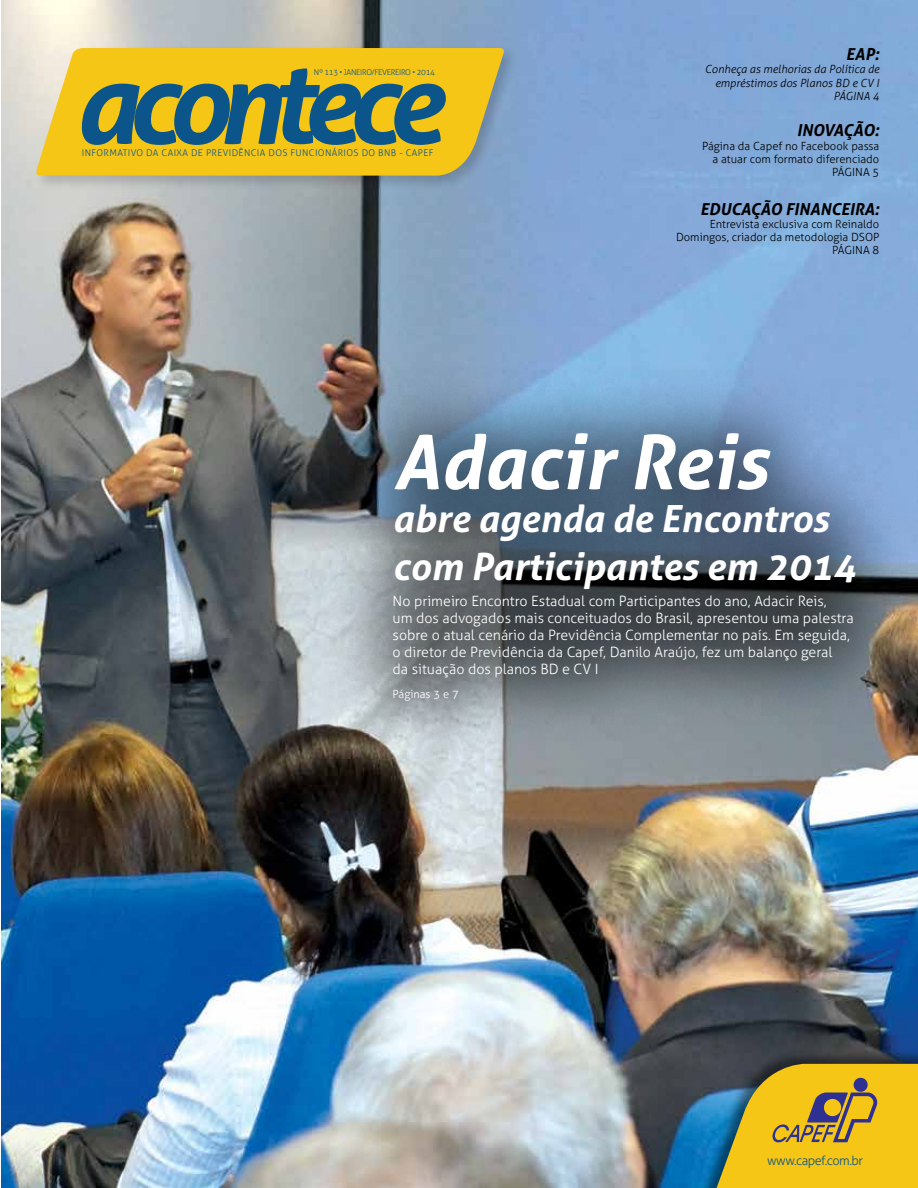
<style>
.page{position:relative;width:918px;height:1188px;background:#fff}
.page>*{position:absolute;margin:0;border:0;box-sizing:border-box;transform-origin:0 0}
.t1{font:italic 700 75px "Aller";color:#fff}
.t2{font:italic 700 37.5px/48px "Aller";color:#fff}
.t3{font:italic 700 16.5px "Aller";color:#000}
.t4{font:300 14.25px/17.1px "Aller";color:#fff}
.t5{font:300 12.75px "Aller";letter-spacing:-.04em;color:#0c558b}
.t6{font:300 11.25px/13.2px "Aller";color:#000;text-align:right}
.t7{font:italic 300 11.25px/13.2px "Aller";color:#000;text-align:right}
.t8{font:300 11.25px "Aller";color:#fff}
.t9{font:300 9.3px "Aller";letter-spacing:.04em;color:#0c558b}
.t10{font:300 7.95px "Aller";letter-spacing:-.04em;color:#0c558b}
</style>
<div class="page">
<img style="left:1px;top:0;width:917px;height:1187px">
<div style="left:33px;top:45px;width:486px;height:146px;background:#000;opacity:.17"></div>
<svg style="left:34px;top:48px;width:471px;height:128px;background:#e9c434"></svg>
<svg style="left:82px;top:68px;width:364px;height:77px;background:#7a8a53"></svg>
<div style="left:687px;top:1049px;width:231px;height:139px;background:#000;opacity:.47"></div>
<svg style="left:700px;top:1064px;width:218px;height:124px;background:#bfa834"></svg>
<div style="left:322px;top:362px;width:596px;height:409px;background:#000;opacity:.55"></div>
<p class="t10" style="left:314px;top:67px;width:123px">Nº 113 • JANEIRO/FEVEREIRO • 2014</p>
<p class="t9" style="left:82px;top:147px;width:353px">INFORMATIVO DA CAIXA DE PREVIDÊNCIA DOS FUNCIONÁRIOS DO BNB - CAPEF</p>
<p class="t3" style="left:846px;top:44px;width:35px">EAP:</p>
<p class="t7" style="left:705px;top:63px;width:176px">Conheça as melhorias da Política de empréstimos dos Planos BD e CV I<br>Página 4</p>
<p class="t3" style="left:797px;top:120px;width:84px">INOVAÇÃO:</p>
<p class="t6" style="left:702px;top:139px;width:179px">Página da Capef no Facebook passa a atuar com formato diferenciado<br>PÁGINA 5</p>
<p class="t3" style="left:700px;top:198px;width:181px">EDUCAÇÃO FINANCEIRA:</p>
<p class="t6" style="left:676px;top:217px;width:205px">Entrevista exclusiva com Reinaldo<br>Domingos, criador da metodologia DSOP<br>PÁGINA 8</p>
<h1 class="t1" style="left:393px;top:416px;width:377px">Adacir Reis</h1>
<h2 class="t2" style="left:393px;top:495px;width:464px">abre agenda de Encontros com Participantes em 2014</h2>
<p class="t4" style="left:393px;top:592px;width:463px">No primeiro Encontro Estadual com Participantes do ano, Adacir Reis,<br>um dos advogados mais conceituados do Brasil, apresentou uma palestra sobre o atual cenário da Previdência Complementar no país. Em seguida, o diretor de Previdência da Capef, Danilo Araújo, fez um balanço geral<br>da situação dos planos BD e CV I</p>
<p class="t8" style="left:393px;top:687px;width:68px">Páginas 3 e 7</p>
<p class="t5" style="left:767px;top:1152px;width:97px">www.capef.com.br</p>
</div>
